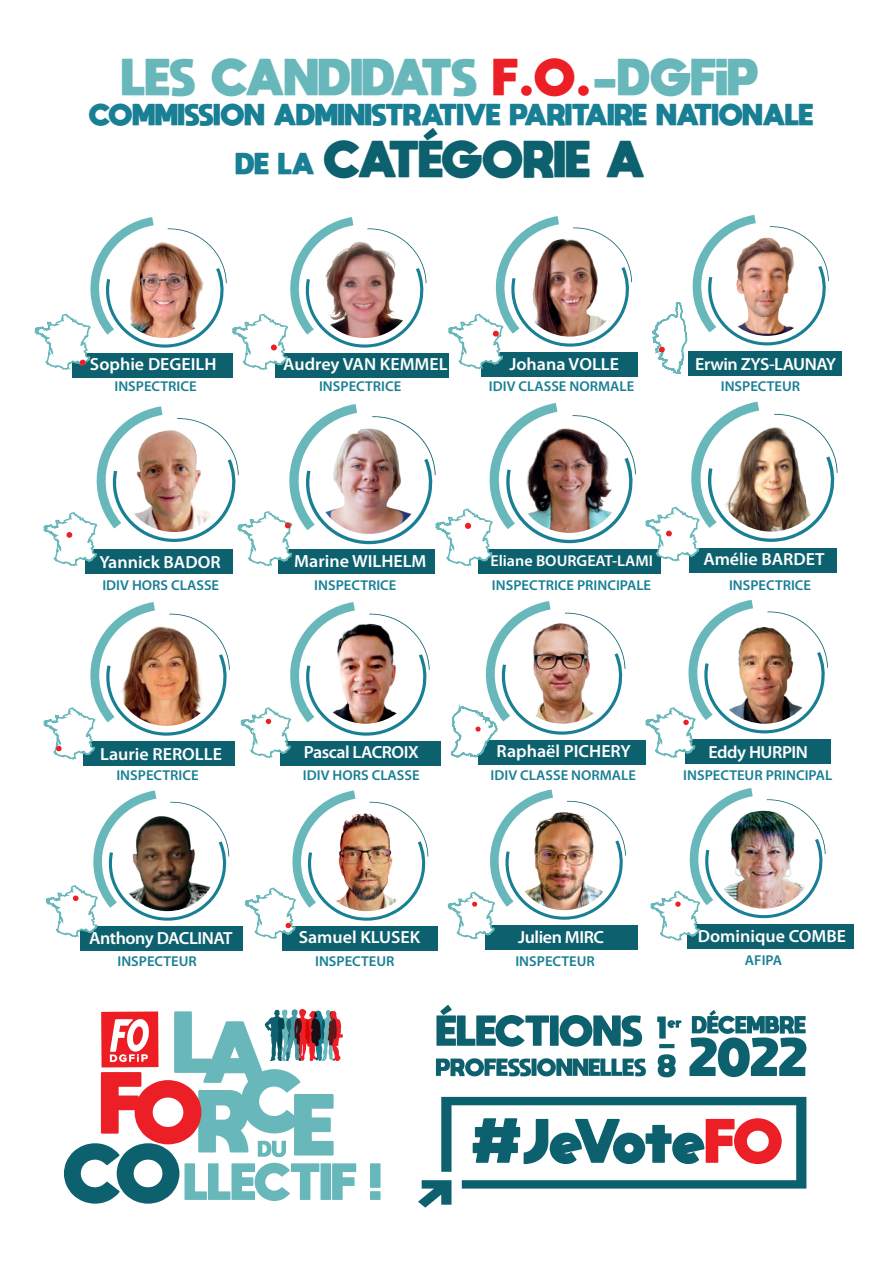
<style>
.page{position:relative;width:893px;height:1263px;background:#fff}
.page>*{position:absolute;margin:0;border:0;box-sizing:border-box;transform-origin:0 0}
.t1{font:800 36.45px "moon get";color:#68b8bb}
.t2{font:800 36.45px "moon get";color:#0d616e}
.t3{font:800 21.45px "moon get";color:#197f94}
.t4{font:600 17.55px "Myriad Pro";color:#fff}
.t5{font:600 17.55px "Myriad Pro";letter-spacing:-.025em;color:#fff}
.t6{font:600 15.75px "Myriad Pro";color:#fff}
.t7{font:600 14.25px "Myriad Pro";color:#197f94}
.s1{color:#eb1f25}
.s2{font-size:21.45px;color:#197f94}
</style>
<div class="page">
<div style="left:72px;top:353px;width:161px;height:24px;background:#0d616e"></div>
<div style="left:275px;top:353px;width:174px;height:24px;background:#0d616e"></div>
<div style="left:85px;top:550px;width:148px;height:24px;background:#0d616e"></div>
<div style="left:278px;top:550px;width:157px;height:24px;background:#0d616e"></div>
<div style="left:688px;top:351px;width:154px;height:25px;background:#0d616e"></div>
<div style="left:689px;top:548px;width:147px;height:24px;background:#0d616e"></div>
<div style="left:482px;top:352px;width:156px;height:25px;background:#0d616e"></div>
<div style="left:479px;top:549px;width:182px;height:24px;background:#0d616e"></div>
<div style="left:83px;top:741px;width:152px;height:24px;background:#0d616e"></div>
<div style="left:280px;top:741px;width:160px;height:24px;background:#0d616e"></div>
<div style="left:80px;top:926px;width:162px;height:24px;background:#0d616e"></div>
<div style="left:282px;top:926px;width:156px;height:24px;background:#0d616e"></div>
<div style="left:685px;top:739px;width:145px;height:25px;background:#0d616e"></div>
<div style="left:688px;top:924px;width:166px;height:25px;background:#0d616e"></div>
<div style="left:478px;top:740px;width:168px;height:25px;background:#0d616e"></div>
<div style="left:485px;top:925px;width:153px;height:25px;background:#0d616e"></div>
<svg style="left:448px;top:216px;width:184px;height:155px"></svg>
<svg style="left:34px;top:217px;width:392px;height:154px"></svg>
<svg style="left:43px;top:602px;width:187px;height:158px"></svg>
<svg style="left:46px;top:790px;width:183px;height:148px"></svg>
<svg style="left:244px;top:790px;width:184px;height:150px"></svg>
<img style="left:447px;top:789px;width:179px;height:151px">
<img style="left:650px;top:788px;width:176px;height:154px">
<svg style="left:240px;top:602px;width:190px;height:157px"></svg>
<svg style="left:645px;top:215px;width:192px;height:347px"></svg>
<svg style="left:43px;top:403px;width:593px;height:164px"></svg>
<svg style="left:370px;top:1163px;width:11px;height:37px"></svg>
<svg style="left:64px;top:1009px;width:292px;height:194px"></svg>
<svg style="left:418px;top:1097px;width:388px;height:110px"></svg>
<svg style="left:436px;top:1005px;width:206px;height:42px"></svg>
<svg style="left:689px;top:1010px;width:117px;height:67px"></svg>
<svg style="left:657px;top:1016px;width:24px;height:22px"></svg>
<svg style="left:658px;top:1054px;width:18px;height:23px"></svg>
<hr style="left:659px;top:1044px;width:15px;height:4px;background:#0d616e">
<svg style="left:436px;top:1058px;width:210px;height:18px"></svg>
<svg style="left:450px;top:601px;width:175px;height:157px"></svg>
<svg style="left:645px;top:600px;width:183px;height:159px"></svg>
<h1 class="t1" style="left:122px;top:54px;width:638px">LES CANDIDATS <span class="s1">F.O.</span>-DGFiP</h1>
<h2 class="t3" style="left:89px;top:101px;width:726px">COMMISSION ADMINISTRATIVE PARITAIRE NATIONALE</h2>
<h1 class="t2" style="left:236px;top:136px;width:411px"><span class="s2">DE LA</span> CATÉGORIE A</h1>
<p class="t4" style="left:90px;top:353px;width:128px">Sophie DEGEILH</p>
<p class="t4" style="left:283px;top:353px;width:166px">Audrey VAN KEMMEL</p>
<p class="t4" style="left:509px;top:353px;width:111px">Johana VOLLE</p>
<p class="t5" style="left:695px;top:353px;width:143px">Erwin ZYS-LAUNAY</p>
<p class="t7" style="left:114px;top:377px;width:84px">INSPECTRICE</p>
<p class="t7" style="left:319px;top:377px;width:84px">INSPECTRICE</p>
<p class="t7" style="left:489px;top:377px;width:147px">IDIV CLASSE NORMALE</p>
<p class="t7" style="left:721px;top:377px;width:81px">INSPECTEUR</p>
<p class="t4" style="left:294px;top:550px;width:134px">Marine WILHELM</p>
<p class="t4" style="left:99px;top:551px;width:123px">Yannick BADOR</p>
<p class="t6" style="left:490px;top:551px;width:164px">Eliane BOURGEAT-LAMI</p>
<p class="t4" style="left:703px;top:548px;width:123px">Amélie BARDET</p>
<p class="t7" style="left:102px;top:576px;width:118px">IDIV HORS CLASSE</p>
<p class="t7" style="left:314px;top:576px;width:84px">INSPECTRICE</p>
<p class="t7" style="left:492px;top:576px;width:161px">INSPECTRICE PRINCIPALE</p>
<p class="t7" style="left:729px;top:576px;width:84px">INSPECTRICE</p>
<p class="t4" style="left:100px;top:743px;width:123px">Laurie REROLLE</p>
<p class="t5" style="left:304px;top:741px;width:117px">Pascal LACROIX</p>
<p class="t4" style="left:497px;top:740px;width:136px">Raphaël PICHERY</p>
<p class="t5" style="left:708px;top:740px;width:101px">Eddy HURPIN</p>
<p class="t7" style="left:116px;top:767px;width:84px">INSPECTRICE</p>
<p class="t7" style="left:303px;top:767px;width:118px">IDIV HORS CLASSE</p>
<p class="t7" style="left:491px;top:767px;width:147px">IDIV CLASSE NORMALE</p>
<p class="t7" style="left:683px;top:767px;width:150px">INSPECTEUR PRINCIPAL</p>
<p class="t5" style="left:89px;top:927px;width:145px">Anthony DACLINAT</p>
<p class="t4" style="left:299px;top:926px;width:123px">Samuel KLUSEK</p>
<p class="t5" style="left:518px;top:926px;width:87px">Julien MIRC</p>
<p class="t4" style="left:698px;top:925px;width:150px">Dominique COMBE</p>
<p class="t7" style="left:117px;top:952px;width:81px">INSPECTEUR</p>
<p class="t7" style="left:315px;top:952px;width:81px">INSPECTEUR</p>
<p class="t7" style="left:515px;top:952px;width:81px">INSPECTEUR</p>
<p class="t7" style="left:745px;top:951px;width:39px">AFIPA</p>
</div>
